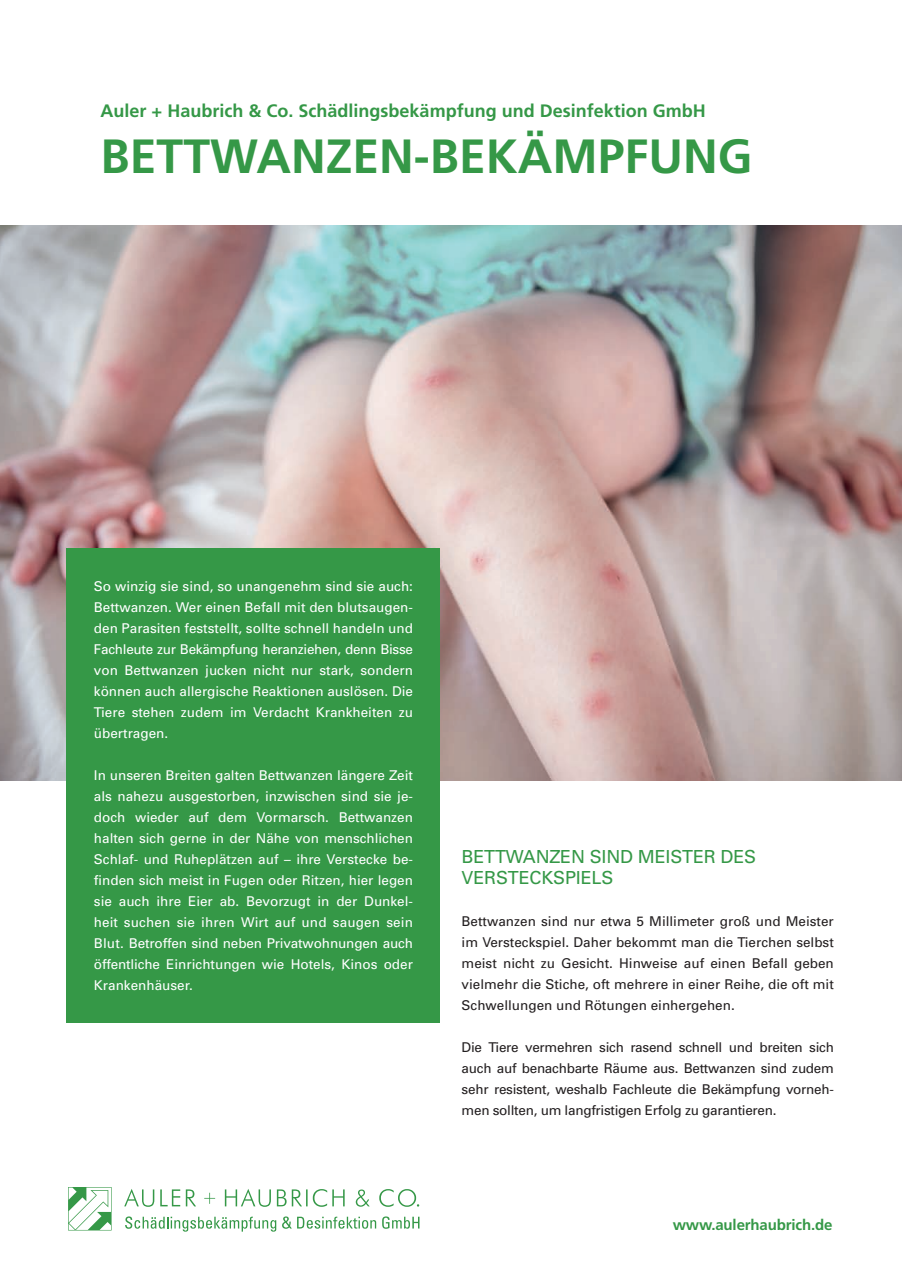
<style>
.page{position:relative;width:902px;height:1272px;background:#fff}
.page>*{position:absolute;margin:0;border:0;box-sizing:border-box;transform-origin:0 0}
.t1{font:700 48px "Frutiger";color:#359847}
.t2{font:700 18px "Frutiger";color:#359847}
.t3{font:18px/21px "Univers";letter-spacing:-.01em;color:#359847}
.t4{font:700 15px "Frutiger";letter-spacing:-.01em;color:#359847}
.t5{font:13.5px/21px "Univers";color:#fff;text-align:justify}
.t6{font:13.5px/21px "Univers";letter-spacing:-.01em;color:#231f20;text-align:justify}
</style>
<div class="page">
<img style="left:0;top:225px;width:901px;height:555px">
<div style="left:67px;top:549px;width:373px;height:474px;background:#359847"></div>
<svg style="left:124px;top:1189px;width:295px;height:17px"></svg>
<svg style="left:68px;top:1187px;width:44px;height:43px"></svg>
<svg style="left:125px;top:1216px;width:151px;height:15px"></svg>
<svg style="left:282px;top:1216px;width:94px;height:12px"></svg>
<svg style="left:382px;top:1216px;width:37px;height:12px"></svg>
<h2 class="t2" style="left:101px;top:100px;width:606px">Auler + Haubrich &amp; Co. Schädlingsbekämpfung und Desinfektion GmbH</h2>
<h1 class="t1" style="left:101px;top:128px;width:653px">BETTWANZEN-BEKÄMPFUNG</h1>
<p class="t5" style="left:94px;top:575px;width:320px">So winzig sie sind, so unangenehm sind sie auch:<br>Bettwanzen. Wer einen Befall mit den blutsaugen&shy;den Parasiten feststellt, sollte schnell handeln und Fachleute zur Bekämpfung heranziehen, denn Bisse von Bettwanzen jucken nicht nur stark, sondern können auch allergische Reaktionen auslösen. Die Tiere stehen zudem im Verdacht Krankheiten zu übertragen.</p>
<p class="t5" style="left:94px;top:764px;width:320px">In unseren Breiten galten Bettwanzen längere Zeit als nahezu ausgestorben, inzwischen sind sie je&shy;doch wieder auf dem Vormarsch. Bettwanzen halten sich gerne in der Nähe von menschlichen Schlaf- und Ruheplätzen auf – ihre Verstecke be&shy;finden sich meist in Fugen oder Ritzen, hier legen sie auch ihre Eier ab. Bevorzugt in der Dunkel&shy;heit suchen sie ihren Wirt auf und saugen sein Blut. Betroffen sind neben Privatwohnungen auch öffentliche Einrichtungen wie Hotels, Kinos oder Krankenhäuser.</p>
<h2 class="t3" style="left:461px;top:846px;width:296px">BETTWANZEN SIND MEISTER DES<br>VERSTECKSPIELS</h2>
<p class="t6" style="left:461px;top:910px;width:374px">Bettwanzen sind nur etwa 5 Millimeter groß und Meister im Versteckspiel. Daher bekommt man die Tierchen selbst meist nicht zu Gesicht. Hinweise auf einen Befall geben vielmehr die Stiche, oft mehrere in einer Reihe, die oft mit Schwellungen und Rötungen einhergehen.</p>
<p class="t6" style="left:461px;top:1036px;width:374px">Die Tiere vermehren sich rasend schnell und breiten sich auch auf benachbarte Räume aus. Bettwanzen sind zudem sehr resistent, weshalb Fachleute die Bekämpfung vorneh&shy;men sollten, um langfristigen Erfolg zu garantieren.</p>
<p class="t4" style="left:672px;top:1215px;width:161px">www.aulerhaubrich.de</p>
</div>
